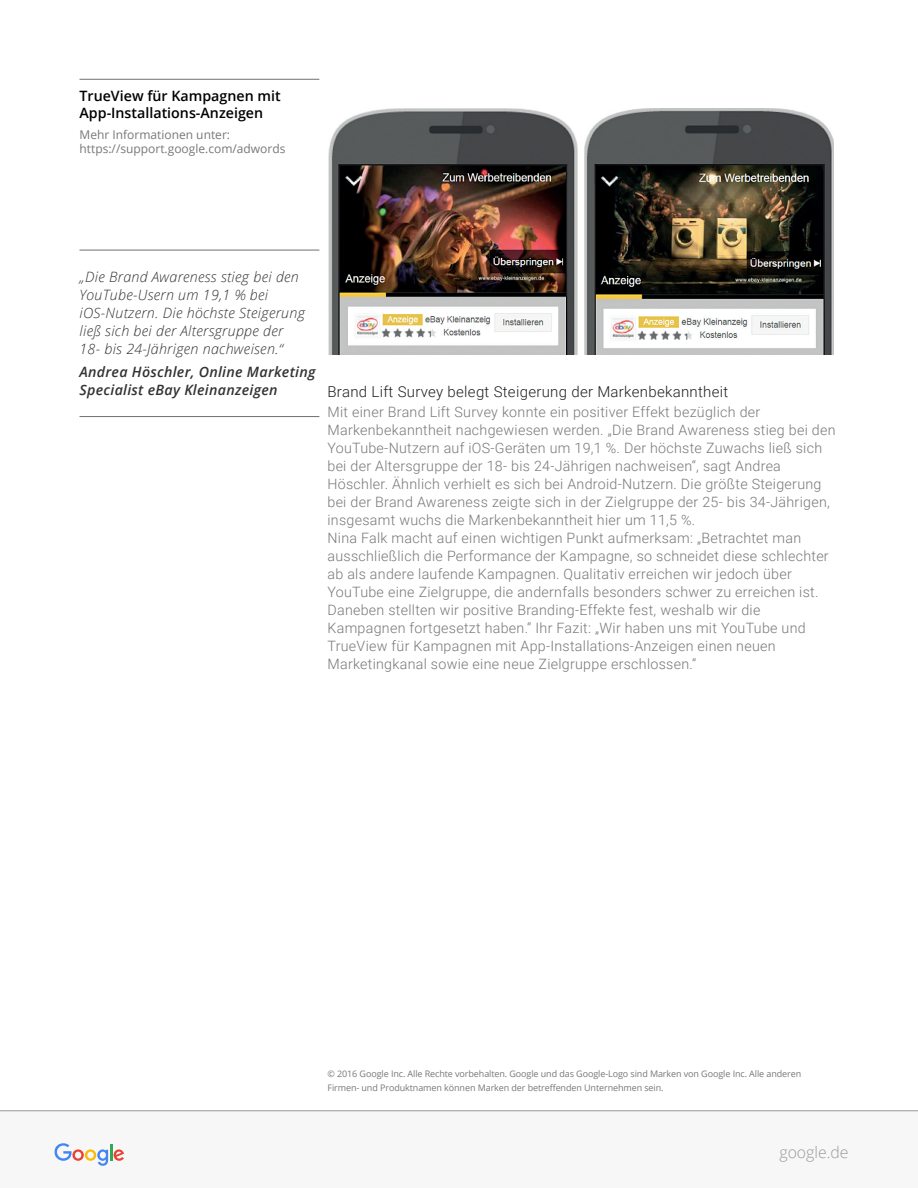
<style>
.page{position:relative;width:918px;height:1188px;background:#fff}
.page>*{position:absolute;margin:0;border:0;box-sizing:border-box;transform-origin:0 0}
.t1{font:300 15.9px "Open Sans";color:#999}
._03_Body_Copy_Subhea{font:300 15px "Roboto";letter-spacing:.02em;color:#231f20}
._02_Body_Copy{font:300 14.25px/18px "Roboto";letter-spacing:.02em;color:#787878}
._12_Sidebar_Quote{font:italic 300 14.25px/18px "Open Sans";letter-spacing:.02em;color:#333}
._13_Sidebar_Quote_Au{font:italic 600 14.25px/18px "Open Sans";letter-spacing:.02em;color:#333}
._10_Sidebar_bullet_h{font:600 14.25px/17.1px "Open Sans";color:#000}
._11_Sidebar_Bullet{font:12px/14.4px "Open Sans";color:#787878}
.t2{font:9px/13.5px "Open Sans";letter-spacing:-.01em;color:#787878}
</style>
<div class="page">
<div style="left:0;top:1111px;width:918px;height:77px;background:#f7f7f7"></div>
<hr style="left:0;top:1110px;width:918px;height:1px;background:#999">
<svg style="left:54px;top:1143px;width:70px;height:23px"></svg>
<hr style="left:80px;top:79px;width:239px;height:1px;background:#787878">
<hr style="left:80px;top:250px;width:239px;height:1px;background:#76787b">
<hr style="left:80px;top:416px;width:239px;height:1px;background:#787878">
<img style="left:328px;top:108px;width:249px;height:247px">
<img style="left:585px;top:108px;width:249px;height:246px">
<p class="_10_Sidebar_bullet_h" style="left:80px;top:87px;width:203px">TrueView für Kampagnen mit<br>App-Installations-Anzeigen</p>
<p class="_11_Sidebar_Bullet" style="left:80px;top:127px;width:208px">Mehr Informationen unter: https://support.google.com/adwords</p>
<p class="_12_Sidebar_Quote" style="left:80px;top:268px;width:227px">„Die Brand Awareness stieg bei den YouTube-Usern um 19,1 % bei iOS-Nutzern. Die höchste Steigerung ließ sich bei der Altersgruppe der 18- bis 24-Jährigen nachweisen.“</p>
<p class="_13_Sidebar_Quote_Au" style="left:80px;top:362px;width:238px">Andrea Höschler, Online Marketing<br>Specialist eBay Kleinanzeigen</p>
<p class="_03_Body_Copy_Subhea" style="left:327px;top:381px;width:402px">Brand Lift Survey belegt Steigerung der Markenbekanntheit</p>
<p class="_02_Body_Copy" style="left:327px;top:402px;width:510px">Mit einer Brand Lift Survey konnte ein positiver Effekt bezüglich der Markenbekanntheit nachgewiesen werden. „Die Brand Awareness stieg bei den YouTube-Nutzern auf iOS-Geräten um 19,1 %. Der höchste Zuwachs ließ sich bei der Altersgruppe der 18- bis 24-Jährigen nachweisen“, sagt Andrea Höschler. Ähnlich verhielt es sich bei Android-Nutzern. Die größte Steigerung bei der Brand Awareness zeigte sich in der Zielgruppe der 25- bis 34-Jährigen, insgesamt wuchs die Markenbekanntheit hier um 11,5 %.<br>Nina Falk macht auf einen wichtigen Punkt aufmerksam: „Betrachtet man ausschließlich die Performance der Kampagne, so schneidet diese schlechter ab als andere laufende Kampagnen. Qualitativ erreichen wir jedoch über YouTube eine Zielgruppe, die andernfalls besonders schwer zu erreichen ist.<br>Daneben stellten wir positive Branding-Effekte fest, weshalb wir die Kampagnen fortgesetzt haben.“ Ihr Fazit: „Wir haben uns mit YouTube und TrueView für Kampagnen mit App-Installations-Anzeigen einen neuen Marketingkanal sowie eine neue Zielgruppe erschlossen.“</p>
<p class="t2" style="left:327px;top:1067px;width:475px">© 2016 Google Inc. Alle Rechte vorbehalten. Google und das Google-Logo sind Marken von Google Inc. Alle anderen<br>Firmen- und Produktnamen können Marken der betreffenden Unternehmen sein.</p>
<p class="t1" style="left:779px;top:1141px;width:71px">google.de</p>
</div>
